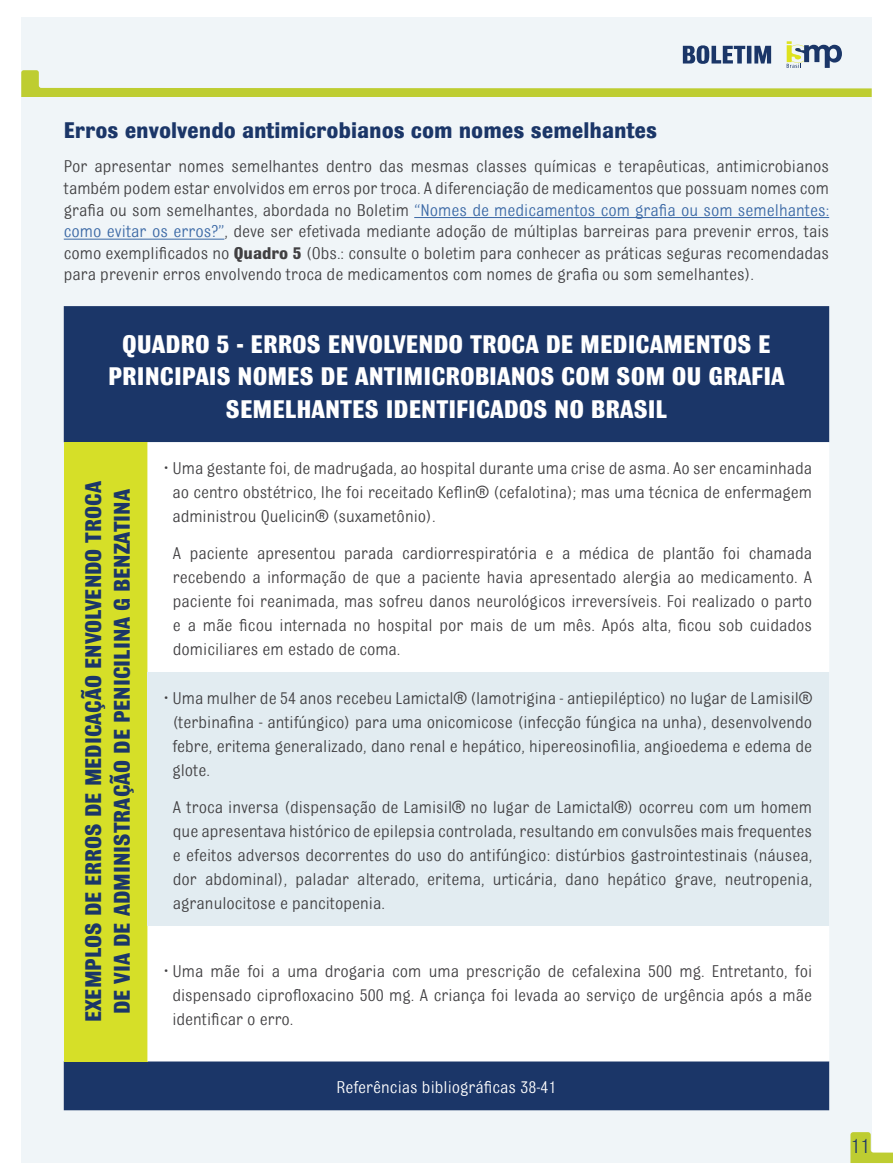
<style>
.page{position:relative;width:893px;height:1174px;background:#fff}
.page>*{position:absolute;margin:0;border:0;box-sizing:border-box;transform-origin:0 0}
.SUBTITULO_QUADROS{font:700 27px/32.4px "Bulldog";color:#fff;text-align:center}
.SUBTITULO_QUADROS-2{font:700 24px/28.8px "Bulldog";color:#1b3668;text-align:center}
.t1{font:21.6px "Bulldog";color:#1b3668}
.t2{font:18px/24px "Bulldog";color:#414042;text-align:justify}
.t3{font:18px "Bulldog";color:#fff}
.s1{color:#3a68a5}
.s2{font-weight:700}
</style>
<div class="page">
<div style="left:21px;top:18px;width:851px;height:1145px;background:#f0f5f8"></div>
<svg style="left:21px;top:41px;width:851px;height:56px"></svg>
<svg style="left:850px;top:1132px;width:43px;height:31px"></svg>
<div style="left:64px;top:306px;width:765px;height:804px;background:#1b3668"></div>
<div style="left:64px;top:442px;width:83px;height:619px;background:#d6df28"></div>
<svg style="left:147px;top:442px;width:682px;height:619px;fill:#fff"></svg>
<div style="left:147px;top:672px;width:682px;height:254px;background:#e2ecf1"></div>
<hr style="left:414px;top:217px;width:415px;height:1px;background:#3a68a5">
<hr style="left:64px;top:239px;width:160px;height:1px;background:#3a68a5">
<p class="SUBTITULO_QUADROS-2" style="left:64px;top:116px;width:595px">Erros envolvendo antimicrobianos com nomes semelhantes</p>
<p class="t2" style="left:64px;top:155px;width:767px;line-height:21.6px">Por apresentar nomes semelhantes dentro das mesmas classes químicas e terapêuticas, antimicrobianos também podem estar envolvidos em erros por troca. A diferenciação de medicamentos que possuam nomes com grafia ou som semelhantes, abordada no Boletim <span class="s1">“Nomes de medicamentos com grafia ou som semelhantes: como evitar os erros?”</span>, deve ser efetivada mediante adoção de múltiplas barreiras para prevenir erros, tais como exemplificados no <span class="s2">Quadro 5</span> (Obs.: consulte o boletim para conhecer as práticas seguras recomendadas para prevenir erros envolvendo troca de medicamentos com nomes de grafia ou som semelhantes).</p>
<p class="SUBTITULO_QUADROS" style="left:108px;top:328px;width:678px">QUADRO 5 - ERROS ENVOLVENDO TROCA DE MEDICAMENTOS E<br>PRINCIPAIS NOMES DE ANTIMICROBIANOS COM SOM OU GRAFIA<br>SEMELHANTES IDENTIFICADOS NO BRASIL</p>
<p class="SUBTITULO_QUADROS-2" style="left:79px;top:1022px;width:542px;rotate:-90deg">EXEMPLOS DE ERROS DE MEDICAÇÃO ENVOLVENDO TROCA<br>DE VIA DE ADMINISTRAÇÃO DE PENICILINA G BENZATINA</p>
<p class="t2" style="left:172px;top:456px;width:641px;text-indent:-8px"><span class="s2">•</span> Uma gestante foi, de madrugada, ao hospital durante uma crise de asma. Ao ser encaminhada ao centro obstétrico, lhe foi receitado Keflin® (cefalotina); mas uma técnica de enfermagem administrou Quelicin® (suxametônio).</p>
<p class="t2" style="left:173px;top:541px;width:641px">A paciente apresentou parada cardiorrespiratória e a médica de plantão foi chamada recebendo a informação de que a paciente havia apresentado alergia ao medicamento. A paciente foi reanimada, mas sofreu danos neurológicos irreversíveis. Foi realizado o parto e a mãe ficou internada no hospital por mais de um mês. Após alta, ficou sob cuidados domiciliares em estado de coma.</p>
<p class="t2" style="left:172px;top:686px;width:641px;text-indent:-8px"><span class="s2">•</span> Uma mulher de 54 anos recebeu Lamictal® (lamotrigina - antiepiléptico) no lugar de Lamisil® (terbinafina - antifúngico) para uma onicomicose (infecção fúngica na unha), desenvolvendo febre, eritema generalizado, dano renal e hepático, hipereosinofilia, angioedema e edema de glote.</p>
<p class="t2" style="left:173px;top:795px;width:641px">A troca inversa (dispensação de Lamisil® no lugar de Lamictal®) ocorreu com um homem que apresentava histórico de epilepsia controlada, resultando em convulsões mais frequentes e efeitos adversos decorrentes do uso do antifúngico: distúrbios gastrointestinais (náusea, dor abdominal), paladar alterado, eritema, urticária, dano hepático grave, neutropenia, agranulocitose e pancitopenia.</p>
<p class="t2" style="left:172px;top:959px;width:641px;text-indent:-8px"><span class="s2">•</span> Uma mãe foi a uma drogaria com uma prescrição de cefalexina 500 mg. Entretanto, foi dispensado ciprofloxacino 500 mg. A criança foi levada ao serviço de urgência após a mãe identificar o erro.</p>
<p class="t3" style="left:336px;top:1078px;width:222px">Referências bibliográficas 38-41</p>
<p class="t1" style="left:851px;top:1135px;width:21px">11</p>
</div>
